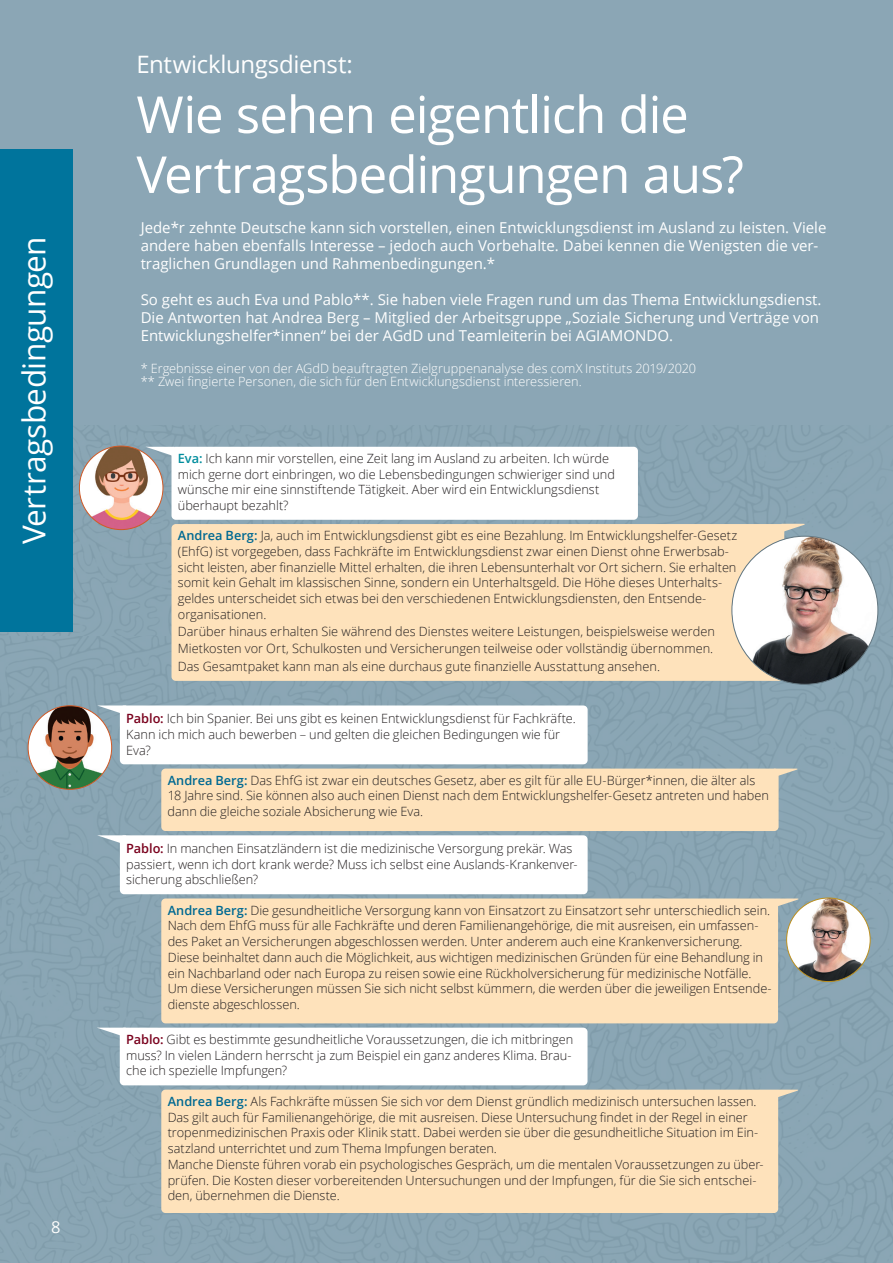
<style>
.page{position:relative;width:893px;height:1263px;background:#8ba6b5}
.page>*{position:absolute;margin:0;border:0;box-sizing:border-box;transform-origin:0 0}
.t1{font:51px/60px "Open Sans";letter-spacing:-.025em;color:#fff}
.t2{font:31.5px "Open Sans";letter-spacing:-.02em;color:#fff}
.t3{font:24px "Open Sans";letter-spacing:-.015em;color:#fff}
.t4{font:16.5px "Open Sans";color:#fff}
.t5{font:15px/18px "Open Sans";color:#fff}
.t6{font:300 12.75px/15.8px "Open Sans";color:#231f20}
.t7{font:300 12.75px/13.5px "Open Sans";color:#fff}
.s1{font-weight:600;color:#008d9d}
.s2{font-weight:600;color:#006992}
.s3{font-weight:600;color:#79001d}
</style>
<div class="page">
<div style="left:171px;top:524px;width:613px;height:157px;background:#fee2bb;border-radius:4px"></div>
<img style="left:732px;top:536px;width:146px;height:148px">
<img style="left:79px;top:446px;width:84px;height:84px;border-radius:42px">
<div style="left:171px;top:447px;width:467px;height:73px;background:#fff;border-radius:4px"></div>
<div style="left:161px;top:768px;width:618px;height:63px;background:#fee2bb;border-radius:4px"></div>
<div style="left:120px;top:705px;width:468px;height:59px;background:#fff;border-radius:4px"></div>
<div style="left:161px;top:898px;width:617px;height:125px;background:#fee2bb;border-radius:4px"></div>
<img style="left:787px;top:898px;width:83px;height:83px;border-radius:42px">
<img style="left:28px;top:706px;width:84px;height:83px;border-radius:42px">
<div style="left:120px;top:835px;width:468px;height:59px;background:#fff;border-radius:4px"></div>
<div style="left:161px;top:1090px;width:617px;height:123px;background:#fee2bb;border-radius:4px"></div>
<div style="left:120px;top:1028px;width:467px;height:57px;background:#fff;border-radius:4px"></div>
<div style="left:0;top:149px;width:72px;height:482px;background:#00749c"></div>
<svg style="left:145px;top:447px;width:28px;height:9px"></svg>
<svg style="left:97px;top:705px;width:29px;height:10px"></svg>
<svg style="left:97px;top:835px;width:29px;height:9px"></svg>
<svg style="left:97px;top:1028px;width:25px;height:9px"></svg>
<svg style="left:771px;top:768px;width:27px;height:10px"></svg>
<svg style="left:772px;top:898px;width:27px;height:10px"></svg>
<svg style="left:776px;top:1090px;width:23px;height:9px"></svg>
<svg style="left:782px;top:524px;width:23px;height:9px"></svg>
<h2 class="t2" style="left:13px;top:544px;width:309px;rotate:-90deg">Vertragsbedingungen</h2>
<p class="t4" style="left:51px;top:1216px;width:11px">8</p>
<h3 class="t3" style="left:136px;top:48px;width:218px">Entwicklungsdienst:</h3>
<h1 class="t1" style="left:136px;top:83px;width:609px">Wie sehen eigentlich die<br>Vertragsbedingungen aus?</h1>
<p class="t5" style="left:141px;top:219px;width:687px">Jede*r zehnte Deutsche kann sich vorstellen, einen Entwicklungsdienst im Ausland zu leisten. Viele andere haben ebenfalls Interesse – jedoch auch Vorbehalte. Dabei kennen die Wenigsten die ver&shy;traglichen Grundlagen und Rahmenbedingungen.*</p>
<p class="t5" style="left:141px;top:291px;width:682px">So geht es auch Eva und Pablo**. Sie haben viele Fragen rund um das Thema Entwicklungsdienst.<br>Die Antworten hat Andrea Berg – Mitglied der Arbeitsgruppe „Soziale Sicherung und Verträge von<br>Entwicklungshelfer*innen“ bei der AGdD und Teamleiterin bei AGIAMONDO.</p>
<p class="t7" style="left:141px;top:361px;width:557px">* Ergebnisse einer von der AGdD beauftragten Zielgruppenanalyse des comX Instituts 2019/2020 ** Zwei fingierte Personen, die sich für den Entwicklungsdienst interessieren.</p>
<p class="t6" style="left:178px;top:450px;width:439px"><span class="s1">Eva:</span> Ich kann mir vorstellen, eine Zeit lang im Ausland zu arbeiten. Ich würde mich gerne dort einbringen, wo die Lebensbedingungen schwieriger sind und wünsche mir eine sinnstiftende Tätigkeit. Aber wird ein Entwicklungsdienst überhaupt bezahlt?</p>
<p class="t6" style="left:178px;top:527px;width:561px"><span class="s2">Andrea Berg:</span> Ja, auch im Entwicklungsdienst gibt es eine Bezahlung. Im Entwicklungshelfer-Gesetz (EhfG) ist vorgegeben, dass Fachkräfte im Entwicklungsdienst zwar einen Dienst ohne Erwerbsab&shy;sicht leisten, aber finanzielle Mittel erhalten, die ihren Lebensunterhalt vor Ort sichern. Sie erhalten somit kein Gehalt im klassischen Sinne, sondern ein Unterhaltsgeld. Die Höhe dieses Unterhalts&shy;geldes unterscheidet sich etwas bei den verschiedenen Entwicklungsdiensten, den Entsende&shy;organisationen.</p>
<p class="t6" style="left:178px;top:622px;width:539px;line-height:17.2px">Darüber hinaus erhalten Sie während des Dienstes weitere Leistungen, beispielsweise werden<br>Mietkosten vor Ort, Schulkosten und Versicherungen teilweise oder vollständig übernommen.<br>Das Gesamtpaket kann man als eine durchaus gute finanzielle Ausstattung ansehen.</p>
<p class="t6" style="left:126px;top:710px;width:451px"><span class="s3">Pablo:</span> Ich bin Spanier. Bei uns gibt es keinen Entwicklungsdienst für Fachkräfte.<br>Kann ich mich auch bewerben – und gelten die gleichen Bedingungen wie für<br>Eva?</p>
<p class="t6" style="left:168px;top:772px;width:603px"><span class="s2">Andrea Berg:</span> Das EhfG ist zwar ein deutsches Gesetz, aber es gilt für alle EU-Bürger*innen, die älter als<br>18 Jahre sind. Sie können also auch einen Dienst nach dem Entwicklungshelfer-Gesetz antreten und haben dann die gleiche soziale Absicherung wie Eva.</p>
<p class="t6" style="left:126px;top:840px;width:453px"><span class="s3">Pablo:</span> In manchen Einsatzländern ist die medizinische Versorgung prekär. Was passiert, wenn ich dort krank werde? Muss ich selbst eine Auslands-Krankenver&shy;sicherung abschließen?</p>
<p class="t6" style="left:168px;top:902px;width:605px"><span class="s2">Andrea Berg:</span> Die gesundheitliche Versorgung kann von Einsatzort zu Einsatzort sehr unterschiedlich sein.<br>Nach dem EhfG muss für alle Fachkräfte und deren Familienangehörige, die mit ausreisen, ein umfassen&shy;des Paket an Versicherungen abgeschlossen werden. Unter anderem auch eine Krankenversicherung.<br>Diese beinhaltet dann auch die Möglichkeit, aus wichtigen medizinischen Gründen für eine Behandlung in ein Nachbarland oder nach Europa zu reisen sowie eine Rückholversicherung für medizinische Notfälle.<br>Um diese Versicherungen müssen Sie sich nicht selbst kümmern, die werden über die jeweiligen Entsende&shy;dienste abgeschlossen.</p>
<p class="t6" style="left:126px;top:1031px;width:449px"><span class="s3">Pablo:</span> Gibt es bestimmte gesundheitliche Voraussetzungen, die ich mitbringen muss? In vielen Ländern herrscht ja zum Beispiel ein ganz anderes Klima. Brau&shy;che ich spezielle Impfungen?</p>
<p class="t6" style="left:168px;top:1093px;width:597px"><span class="s2">Andrea Berg:</span> Als Fachkräfte müssen Sie sich vor dem Dienst gründlich medizinisch untersuchen lassen.<br>Das gilt auch für Familienangehörige, die mit ausreisen. Diese Untersuchung findet in der Regel in einer tropenmedizinischen Praxis oder Klinik statt. Dabei werden sie über die gesundheitliche Situation im Ein&shy;satzland unterrichtet und zum Thema Impfungen beraten.<br>Manche Dienste führen vorab ein psychologisches Gespräch, um die mentalen Voraussetzungen zu über&shy;prüfen. Die Kosten dieser vorbereitenden Untersuchungen und der Impfungen, für die Sie sich entschei&shy;den, übernehmen die Dienste.</p>
</div>
